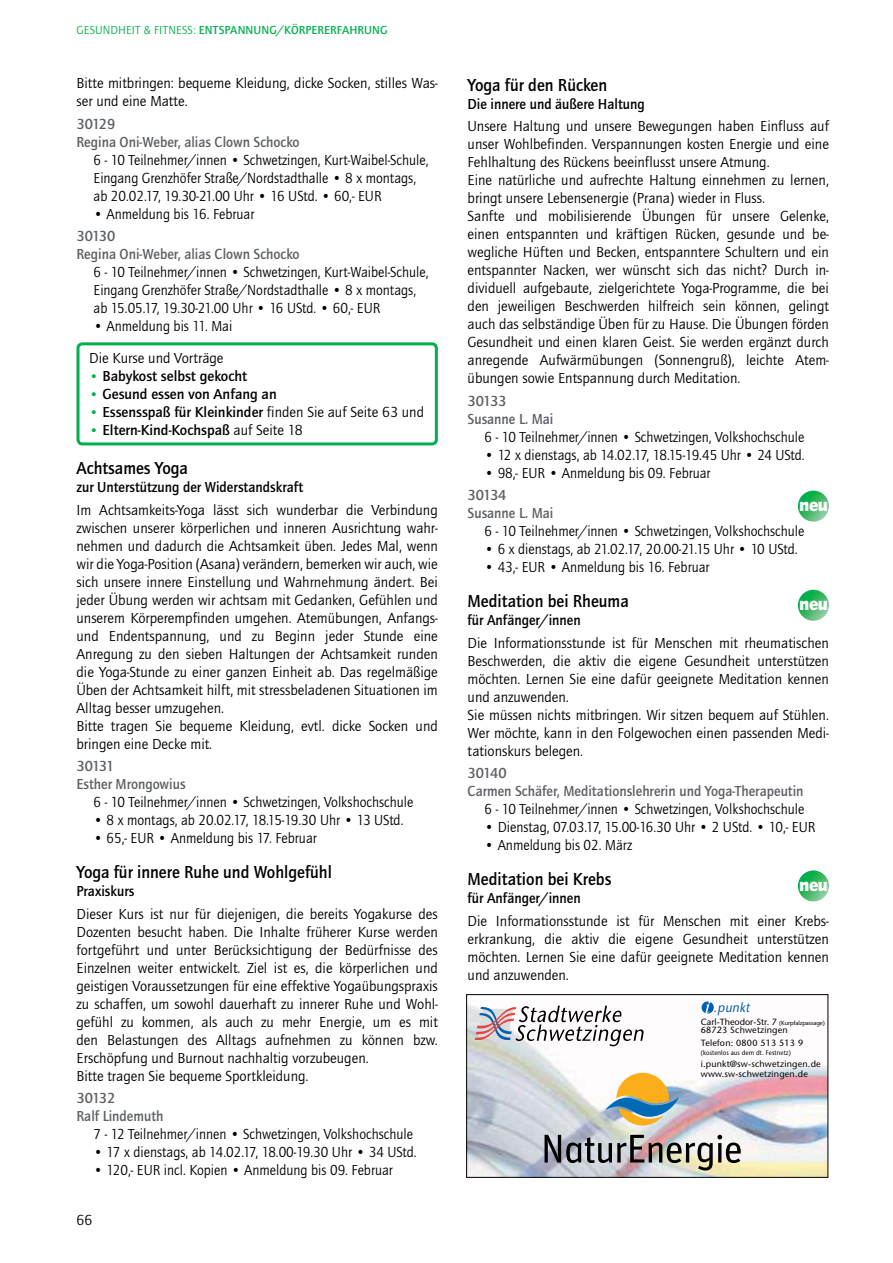
<style>
.page{position:relative;width:893px;height:1263px;background:#fff}
.page>*{position:absolute;margin:0;border:0;box-sizing:border-box;transform-origin:0 0}
.t1{font:900 18.75px "Quay Itc T";letter-spacing:-.02em;color:#fff}
.t2{font:700 18px "Quay Itc T";color:#000;scale:.95 1}
.t3{font:15px/18px "Quay Itc T";color:#000}
.t4{font:15px/18px "Quay Itc T";color:#000;scale:.95 1}
.t5{font:700 15px/18px "Quay Itc T";color:#5c5f64}
.t6{font:700 15px "Quay Itc T";color:#000}
.t7{font:700 15px "Quay Itc T";color:#000;scale:.95 1}
.t8{font:italic 13.35px "Stone Sans";color:#0060ae;scale:.88 1}
.t9{font:700 12px "Quay Itc T";letter-spacing:.01em;color:#00b04c}
.t10{font:9px/8.2px "Stone Sans";letter-spacing:.02em;color:#000}
.t11{font:6.75px "Stone Sans";letter-spacing:.02em;color:#000;scale:.9 1}
.s1{font-weight:400}
.s2{font-weight:400;font-size:14.25px;color:#00b04c}
.s3{color:#e34441}
.s4{font-size:6px}
</style>
<div class="page">
<div style="left:77px;top:342px;width:361px;height:103px;border:3px solid #00b04c;border-radius:4px"></div>
<img style="left:798px;top:491px;width:31px;height:31px;border-radius:50%">
<img style="left:798px;top:590px;width:31px;height:31px;border-radius:50%">
<img style="left:468px;top:1004px;width:358px;height:172px">
<div style="left:466px;top:994px;width:362px;height:184px;border:1px solid #000"></div>
<svg style="left:475px;top:1006px;width:169px;height:40px"></svg>
<svg style="left:606px;top:1073px;width:72px;height:53px"></svg>
<img style="left:544px;top:1135px;width:197px;height:36px">
<svg style="left:701px;top:1001px;width:13px;height:13px"></svg>
<svg style="left:705px;top:1001px;width:5px;height:13px"></svg>
<img style="left:798px;top:870px;width:31px;height:31px;border-radius:50%">
<p class="t9" style="left:77px;top:25px;width:313px"><span class="s1">GESUNDHEIT &amp; FITNESS:</span> ENTSPANNUNG/KÖRPERERFAHRUNG</p>
<p class="t3" style="left:76px;top:76px;width:363px">Bitte mitbringen: bequeme Kleidung, dicke Socken, stilles Was&shy;ser und eine Matte.</p>
<p class="t5" style="left:76px;top:116px;width:225px">30129<br>Regina Oni-Weber, alias Clown Schocko</p>
<p class="t4" style="left:94px;top:152px;width:354px">6 - 10 Teilnehmer/innen • Schwetzingen, Kurt-Waibel-Schule,<br>Eingang Grenzhöfer Straße/Nordstadthalle • 8 x montags, ab 20.02.17, 19.30-21.00 Uhr • 16 UStd. • 60,- EUR</p>
<p class="t4" style="left:94px;top:206px;width:171px">• Anmeldung bis 16. Februar</p>
<p class="t5" style="left:77px;top:228px;width:225px">30130<br>Regina Oni-Weber, alias Clown Schocko</p>
<p class="t4" style="left:94px;top:264px;width:354px">6 - 10 Teilnehmer/innen • Schwetzingen, Kurt-Waibel-Schule,<br>Eingang Grenzhöfer Straße/Nordstadthalle • 8 x montags, ab 15.05.17, 19.30-21.00 Uhr • 16 UStd. • 60,- EUR</p>
<p class="t4" style="left:89px;top:312px;width:152px;line-height:31.5px">• Anmeldung bis 11. Mai<br>Die Kurse und Vorträge</p>
<p class="t6" style="left:89px;top:370px;width:159px"><span class="s2">•</span> Babykost selbst gekocht</p>
<p class="t6" style="left:89px;top:388px;width:189px"><span class="s2">•</span> Gesund essen von Anfang an</p>
<p class="t6" style="left:89px;top:406px;width:336px"><span class="s2">•</span> Essensspaß für Kleinkinder <span class="s1">finden Sie auf Seite 63 und</span></p>
<p class="t6" style="left:89px;top:424px;width:215px"><span class="s2">•</span> Eltern-Kind-Kochspaß <span class="s1">auf Seite 18</span></p>
<p class="t2" style="left:77px;top:461px;width:119px">Achtsames Yoga</p>
<p class="t7" style="left:77px;top:481px;width:240px">zur Unterstützung der Widerstandskraft</p>
<p class="t3" style="left:76px;top:502px;width:363px">Im Achtsamkeits-Yoga lässt sich wunderbar die Verbindung zwischen unserer körperlichen und inneren Ausrichtung wahr&shy;nehmen und dadurch die Achtsamkeit üben. Jedes Mal, wenn wir die Yoga-Position (Asana) verändern, bemerken wir auch, wie sich unsere innere Einstellung und Wahrnehmung ändert. Bei jeder Übung werden wir achtsam mit Gedanken, Gefühlen und unserem Körperempfinden umgehen. Atem übungen, Anfangs&shy;und Endentspannung, und zu Beginn jeder Stunde eine Anregung zu den sieben Haltungen der Achtsamkeit runden die Yoga-Stunde zu einer ganzen Einheit ab. Das regelmäßige Üben der Achtsamkeit hilft, mit stressbeladenen Situationen im Alltag besser umzugehen.<br>Bitte tragen Sie bequeme Kleidung, evtl. dicke Socken und bringen eine Decke mit.</p>
<p class="t5" style="left:77px;top:758px;width:111px">30131<br>Esther Mrongowius</p>
<p class="t4" style="left:94px;top:794px;width:338px">6 - 10 Teilnehmer/innen • Schwetzingen, Volkshochschule</p>
<p class="t4" style="left:94px;top:812px;width:328px">• 8 x montags, ab 20.02.17, 18.15-19.30 Uhr • 13 UStd.</p>
<p class="t4" style="left:94px;top:830px;width:237px">• 65,- EUR • Anmeldung bis 17. Februar</p>
<p class="t2" style="left:77px;top:865px;width:270px">Yoga für innere Ruhe und Wohlgefühl</p>
<p class="t7" style="left:77px;top:885px;width:62px">Praxiskurs</p>
<p class="t3" style="left:77px;top:906px;width:363px">Dieser Kurs ist nur für diejenigen, die bereits Yogakurse des Dozenten besucht haben. Die Inhalte früherer Kurse werden fortgeführt und unter Berücksichtigung der Bedürfnisse des Einzelnen weiter entwickelt. Ziel ist es, die körperlichen und geistigen Voraussetzungen für eine effektive Yogaübungspraxis zu schaffen, um sowohl dauerhaft zu innerer Ruhe und Wohl&shy;gefühl zu kommen, als auch zu mehr Energie, um es mit den Belastungen des Alltags aufnehmen zu können bzw.<br>Erschöpfung und Burnout nachhaltig vorzubeugen.<br>Bitte tragen Sie bequeme Sportkleidung.</p>
<p class="t5" style="left:77px;top:1090px;width:88px">30132<br>Ralf Lindemuth</p>
<p class="t4" style="left:94px;top:1126px;width:338px">7 - 12 Teilnehmer/innen • Schwetzingen, Volkshochschule</p>
<p class="t4" style="left:94px;top:1144px;width:342px">• 17 x dienstags, ab 14.02.17, 18.00-19.30 Uhr • 34 UStd.</p>
<p class="t4" style="left:94px;top:1162px;width:317px">• 120,- EUR incl. Kopien • Anmeldung bis 09. Februar</p>
<p class="t3" style="left:77px;top:1212px;width:17px">66</p>
<p class="t2" style="left:468px;top:77px;width:148px">Yoga für den Rücken</p>
<p class="t7" style="left:468px;top:98px;width:188px">Die innere und äußere Haltung</p>
<p class="t3" style="left:468px;top:118px;width:363px">Unsere Haltung und unsere Bewegungen haben Einfluss auf unser Wohlbefinden. Verspannungen kosten Energie und eine Fehlhaltung des Rückens beeinflusst unsere Atmung.<br>Eine natürliche und aufrechte Haltung einnehmen zu ler nen, bringt unsere Lebensenergie (Prana) wieder in Fluss.<br>Sanfte und mobilisierende Übungen für unsere Gelenke, einen entspannten und kräftigen Rücken, gesunde und be&shy;wegliche Hüften und Becken, entspanntere Schultern und ein entspannter Nacken, wer wünscht sich das nicht? Durch in&shy;dividuell aufgebaute, zielgerichtete Yoga-Programme, die bei den jeweiligen Beschwerden hilfreich sein können, gelingt auch das selbständige Üben für zu Hause. Die Übungen förden Gesundheit und einen klaren Geist. Sie werden ergänzt durch anregende Aufwärmübungen (Sonnengruß), leichte Atem&shy;übungen sowie Entspannung durch Meditation.</p>
<p class="t5" style="left:468px;top:392px;width:87px">30133<br>Susanne L. Mai</p>
<p class="t4" style="left:485px;top:429px;width:338px">6 - 10 Teilnehmer/innen • Schwetzingen, Volkshochschule</p>
<p class="t4" style="left:485px;top:447px;width:338px">• 12 x dienstags, ab 14.02.17, 18.15-19.45 Uhr • 24 UStd.</p>
<p class="t4" style="left:485px;top:465px;width:239px">• 98,- EUR • Anmeldung bis 09. Februar</p>
<p class="t5" style="left:468px;top:487px;width:87px">30134<br>Susanne L. Mai</p>
<p class="t4" style="left:485px;top:523px;width:338px">6 - 10 Teilnehmer/innen • Schwetzingen, Volkshochschule</p>
<p class="t4" style="left:485px;top:541px;width:331px">• 6 x dienstags, ab 21.02.17, 20.00-21.15 Uhr • 10 UStd.</p>
<p class="t4" style="left:485px;top:559px;width:238px">• 43,- EUR • Anmeldung bis 16. Februar</p>
<p class="t2" style="left:468px;top:594px;width:171px">Meditation bei Rheuma</p>
<p class="t7" style="left:468px;top:614px;width:121px">für Anfänger/innen</p>
<p class="t3" style="left:468px;top:635px;width:363px">Die Informationsstunde ist für Menschen mit rheumatischen Be schwerden, die aktiv die eigene Gesundheit unterstützen möchten. Lernen Sie eine dafür geeignete Meditation kennen und anzuwenden.<br>Sie müssen nichts mitbringen. Wir sitzen bequem auf Stühlen.<br>Wer möchte, kann in den Folgewochen einen passenden Medi&shy;tationskurs belegen.</p>
<p class="t5" style="left:468px;top:765px;width:337px">30140<br>Carmen Schäfer, Meditationslehrerin und Yoga-Therapeutin</p>
<p class="t4" style="left:485px;top:801px;width:338px">6 - 10 Teilnehmer/innen • Schwetzingen, Volkshochschule</p>
<p class="t4" style="left:485px;top:819px;width:350px">• Dienstag, 07.03.17, 15.00-16.30 Uhr • 2 UStd. • 10,- EUR</p>
<p class="t4" style="left:485px;top:837px;width:157px">• Anmeldung bis 02. März</p>
<p class="t2" style="left:468px;top:872px;width:153px">Meditation bei Krebs</p>
<p class="t7" style="left:468px;top:892px;width:121px">für Anfänger/innen</p>
<p class="t3" style="left:468px;top:913px;width:363px;text-align:justify">Die Informationsstunde ist für Menschen mit einer Krebs&shy;er krankung, die aktiv die eigene Gesundheit unterstützen möchten. Lernen Sie eine dafür geeignete Meditation kennen und anzuwenden.</p>
<p class="t1" style="left:799px;top:494px;width:31px">neu</p>
<p class="t1" style="left:799px;top:593px;width:31px">neu</p>
<p class="t1" style="left:799px;top:874px;width:31px">neu</p>
<p class="t8" style="left:713px;top:1003px;width:46px"><span class="s3">.</span>punkt</p>
<p class="t10" style="left:701px;top:1019px;width:126px">Carl-Theodor-Str. 7 <span class="s4">(Kurpfalzpassage)<br></span>68723 Schwetzingen</p>
<p class="t10" style="left:701px;top:1040px;width:104px">Telefon: 0800 513 513 9</p>
<p class="t11" style="left:701px;top:1050px;width:102px">(kostenlos aus dem dt. Festnetz)</p>
<p class="t10" style="left:701px;top:1060px;width:121px;line-height:9.6px">i.punkt@sw-schwetzingen.de www.sw-schwetzingen.de</p>
</div>
